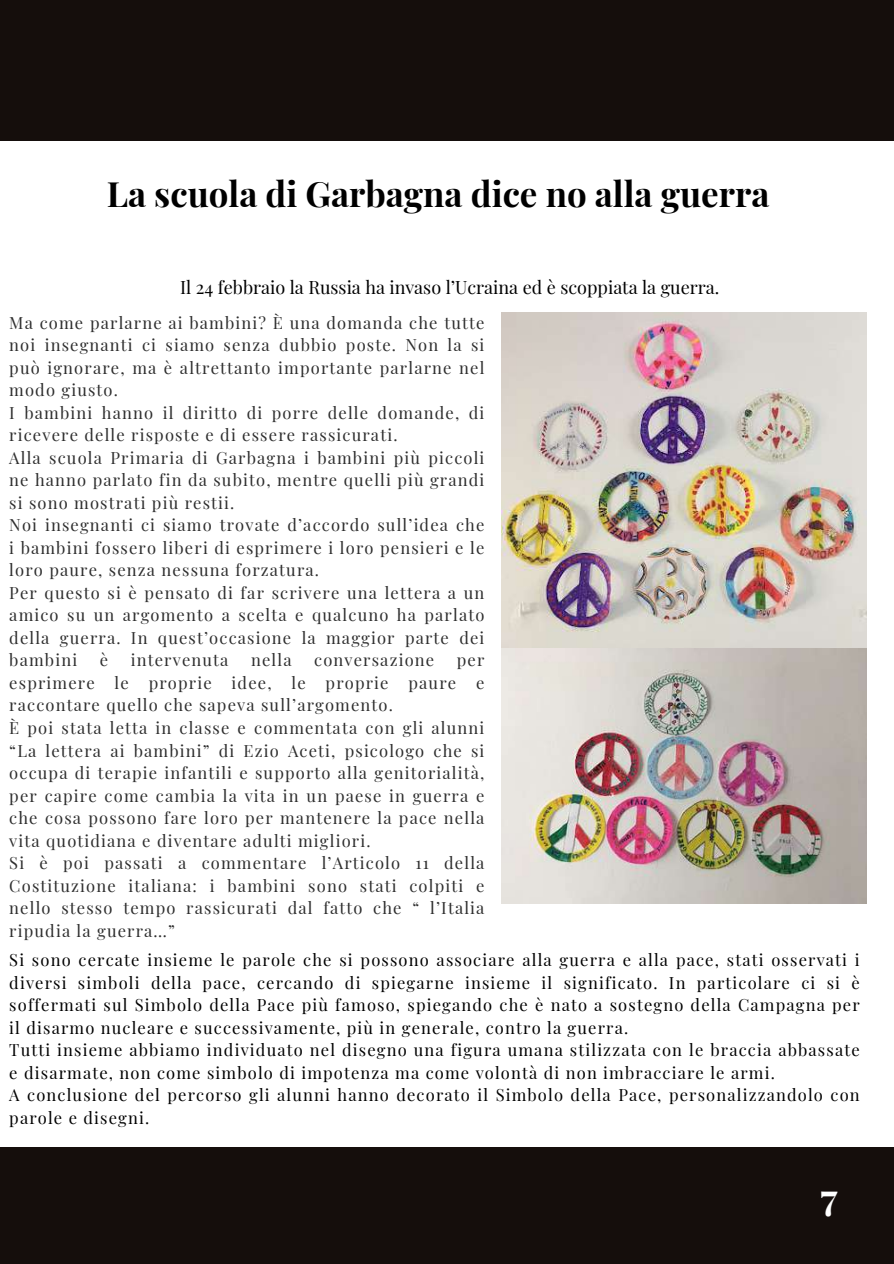
<style>
.page{position:relative;width:894px;height:1264px;background:#fff}
.page>*{position:absolute;margin:0;border:0;box-sizing:border-box;transform-origin:0 0}
.t1{font:700 37.5px "Playfair Display";color:#fff}
.t2{font:700 34.8px "Playfair Display";color:#000}
.t3{font:18px "Playfair Display";color:#000}
.t4{font:16.5px/22.5px "Playfair Display";letter-spacing:.07em;color:#2e2e2e}
.t5{font:16.5px/22.5px "Playfair Display";letter-spacing:.07em;color:#000}
</style>
<div class="page">
<div style="left:0;top:1147px;width:893px;height:116px;background:#150e0c"></div>
<div style="left:0;top:0;width:893px;height:140px;background:#150e0c"></div>
<img style="left:502px;top:312px;width:364px;height:591px">
<h2 class="t2" style="left:107px;top:169px;width:664px">La scuola di Garbagna dice no alla guerra</h2>
<p class="t3" style="left:180px;top:274px;width:540px">Il 24 febbraio la Russia ha invaso l’Ucraina ed è scoppiata la guerra.</p>
<p class="t4" style="left:9px;top:311px;width:476px">Ma come parlarne ai bambini? È una domanda che tutte noi insegnanti ci siamo senza dubbio poste. Non la si può ignorare, ma è altrettanto importante parlarne nel modo giusto.<br>I bambini hanno il diritto di porre delle domande, di ricevere delle risposte e di essere rassicurati.<br>Alla scuola Primaria di Garbagna i bambini più piccoli ne hanno parlato fin da subito, mentre quelli più grandi si sono mostrati più restii.<br>Noi insegnanti ci siamo trovate d’accordo sull’idea che i bambini fossero liberi di esprimere i loro pensieri e le loro paure, senza nessuna forzatura.<br>Per questo si è pensato di far scrivere una lettera a un amico su un argomento a scelta e qualcuno ha parlato della guerra. In quest’occasione la maggior parte dei bambini</p>
<p class="t4" style="left:100px;top:648px;width:10px">è</p>
<p class="t4" style="left:131px;top:648px;width:99px">intervenuta</p>
<p class="t4" style="left:251px;top:648px;width:42px">nella</p>
<p class="t4" style="left:314px;top:648px;width:121px">conversazione</p>
<p class="t4" style="left:9px;top:648px;width:476px;text-indent:447px">per esprimere le proprie idee, le proprie paure e raccontare quello che sapeva sull’argomento.<br>È poi stata letta in classe e commentata con gli alunni “La lettera ai bambini” di Ezio Aceti, psicologo che si occupa di terapie infantili e supporto alla genitorialità, per capire come cambia la vita in un paese in guerra e che cosa possono fare loro per mantenere la pace nella vita quotidiana e diventare adulti migliori.<br>Si è poi passati a commentare l’Articolo 11 della Costituzione italiana: i bambini sono stati colpiti e nello stesso tempo rassicurati dal fatto che “ l’Italia ripudia la guerra…”</p>
<p class="t5" style="left:9px;top:948px;width:851px">Si sono cercate insieme le parole che si possono associare alla guerra e alla pace, stati osservati i diversi simboli della pace, cercando di spiegarne insieme il significato. In particolare ci si è soffermati sul Simbolo della Pace più famoso, spiegando che è nato a sostegno della Campagna per il disarmo nucleare e successivamente, più in generale, contro la guerra.<br>Tutti insieme abbiamo individuato nel disegno una figura umana stilizzata con le braccia abbassate e disarmate, non come simbolo di impotenza ma come volontà di non imbracciare le armi.<br>A conclusione del percorso gli alunni hanno decorato il Simbolo della Pace, personalizzandolo con parole e disegni.</p>
<h1 class="t1" style="left:820px;top:1170px;width:19px">7</h1>
</div>
